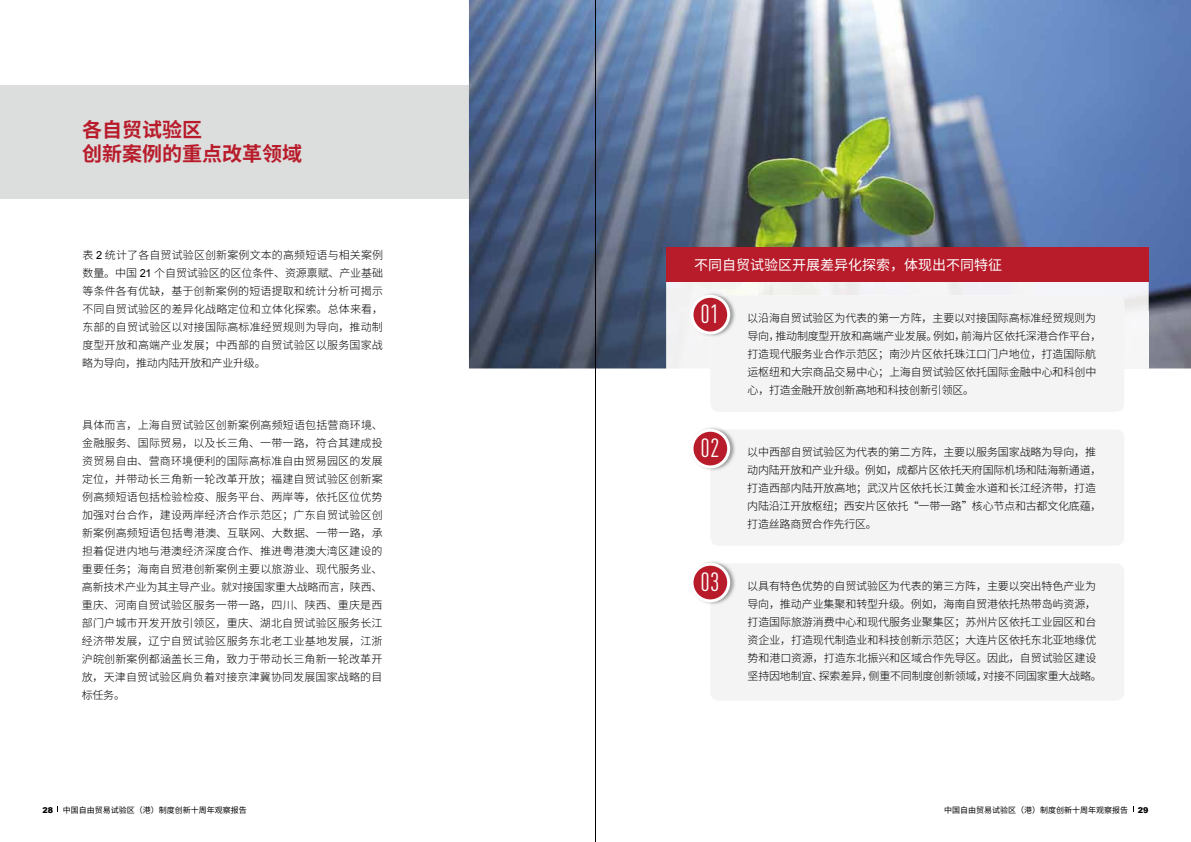
<style>
.page{position:relative;width:1191px;height:842px;background:#fff}
.page>*{position:absolute;margin:0;border:0;box-sizing:border-box;transform-origin:0 0}
.t1{font:26px "DIN Cond";color:#fff}
.t2{font:700 20px/24px "Source Han Sans CN";color:#b81c2b}
.t3{font:14px "Source Han Sans CN";color:#fff}
.t4{font:300 11px/18px "Source Han Sans CN";letter-spacing:-.01em;color:#000}
.t5{font:8px "Source Han Sans CN";color:#000}
.s1{font-family:"Arial";font-weight:400}
.s2{font-family:"Arial";font-weight:900}
</style>
<div class="page">
<div style="left:0;top:85px;width:595px;height:113px;background:#dcdddd"></div>
<img style="left:469px;top:0;width:722px;height:368px">
<img style="left:666px;top:281px;width:482px;height:31px">
<div style="left:666px;top:312px;width:44px;height:56px;background:#f2f2f4"></div>
<img style="left:1124px;top:312px;width:24px;height:56px">
<div style="left:666px;top:247px;width:482px;height:34px;background:#b81c2b"></div>
<div style="left:710px;top:295px;width:414px;height:117px;background:#f4f4f4;border-radius:9px"></div>
<img style="left:690px;top:292px;width:46px;height:45px">
<img style="left:710px;top:295px;width:26px;height:42px">
<svg style="left:690px;top:295px;width:40px;height:39px"></svg>
<div style="left:710px;top:429px;width:414px;height:117px;background:#f4f4f4;border-radius:9px"></div>
<img style="left:710px;top:434px;width:26px;height:37px">
<svg style="left:690px;top:429px;width:40px;height:39px"></svg>
<div style="left:710px;top:563px;width:414px;height:137px;background:#f4f4f4;border-radius:9px"></div>
<img style="left:710px;top:568px;width:26px;height:37px">
<svg style="left:690px;top:563px;width:40px;height:39px"></svg>
<hr style="left:595px;top:0;width:1px;height:842px;background:#000">
<h2 class="t2" style="left:82px;top:118px;width:222px">各自贸试验区<br>创新案例的重点改革领域</h2>
<p class="t4" style="left:82px;top:246px;width:302px;text-align:justify">表 <span class="s1">2</span> 统计了各自贸试验区创新案例文本的高频短语与相关案例数量。中国 <span class="s1">21</span> 个自贸试验区的区位条件、资源禀赋、产业基础等条件各有优缺，基于创新案例的短语提取和统计分析可揭示不同自贸试验区的差异化战略定位和立体化探索。总体来看，东部的自贸试验区以对接国际高标准经贸规则为导向，推动制度型开放和高端产业发展；中西部的自贸试验区以服务国家战略为导向，推动内陆开放和产业升级。</p>
<p class="t4" style="left:82px;top:416px;width:302px;text-align:justify">具体而言，上海自贸试验区创新案例高频短语包括营商环境、金融服务、国际贸易，以及长三角、一带一路，符合其建成投资贸易自由、营商环境便利的国际高标准自由贸易园区的发展定位，并带动长三角新一轮改革开放；福建自贸试验区创新案例高频短语包括检验检疫、服务平台、两岸等，依托区位优势加强对台合作，建设两岸经济合作示范区；广东自贸试验区创新案例高频短语包括粤港澳、互联网、大数据、一带一路，承担着促进内地与港澳经济深度合作、推进粤港澳大湾区建设的重要任务；海南自贸港创新案例主要以旅游业、现代服务业、高新技术产业为其主导产业。就对接国家重大战略而言，陕西、重庆、河南自贸试验区服务一带一路，四川、陕西、重庆是西部门户城市开发开放引领区，重庆、湖北自贸试验区服务长江经济带发展，辽宁自贸试验区服务东北老工业基地发展，江浙沪皖创新案例都涵盖长三角，致力于带动长三角新一轮改革开放，天津自贸试验区肩负着对接京津冀协同发展国家战略的目标任务。</p>
<p class="t3" style="left:694px;top:257px;width:309px">不同自贸试验区开展差异化探索，体现出不同特征</p>
<h1 class="t1" style="left:700px;top:299px;width:20px">01</h1>
<p class="t4" style="left:747px;top:309px;width:356px">以沿海自贸试验区为代表的第一方阵，主要以对接国际高标准经贸规则为导向，推动制度型开放和高端产业发展。例如，前海片区依托深港合作平台，打造现代服务业合作示范区；南沙片区依托珠江口门户地位，打造国际航运枢纽和大宗商品交易中心；上海自贸试验区依托国际金融中心和科创中心，打造金融开放创新高地和科技创新引领区。</p>
<h1 class="t1" style="left:700px;top:433px;width:20px">02</h1>
<p class="t4" style="left:747px;top:443px;width:356px">以中西部自贸试验区为代表的第二方阵，主要以服务国家战略为导向，推动内陆开放和产业升级。例如，成都片区依托天府国际机场和陆海新通道，打造西部内陆开放高地；武汉片区依托长江黄金水道和长江经济带，打造内陆沿江开放枢纽；西安片区依托“一带一路”核心节点和古都文化底蕴，打造丝路商贸合作先行区。</p>
<h1 class="t1" style="left:700px;top:567px;width:20px">03</h1>
<p class="t4" style="left:747px;top:577px;width:356px">以具有特色优势的自贸试验区为代表的第三方阵，主要以突出特色产业为导向，推动产业集聚和转型升级。例如，海南自贸港依托热带岛屿资源，打造国际旅游消费中心和现代服务业聚集区；苏州片区依托工业园区和台资企业，打造现代制造业和科技创新示范区；大连片区依托东北亚地缘优势和港口资源，打造东北振兴和区域合作先导区。因此，自贸试验区建设坚持因地制宜、探索差异，侧重不同制度创新领域，对接不同国家重大战略。</p>
<p class="t5" style="left:43px;top:805px;width:206px"><span class="s2">28</span> 中国自由贸易试验区（港）制度创新十周年观察报告</p>
<p class="t5" style="left:944px;top:805px;width:206px">中国自由贸易试验区（港）制度创新十周年观察报告 <span class="s2">29</span></p>
</div>
